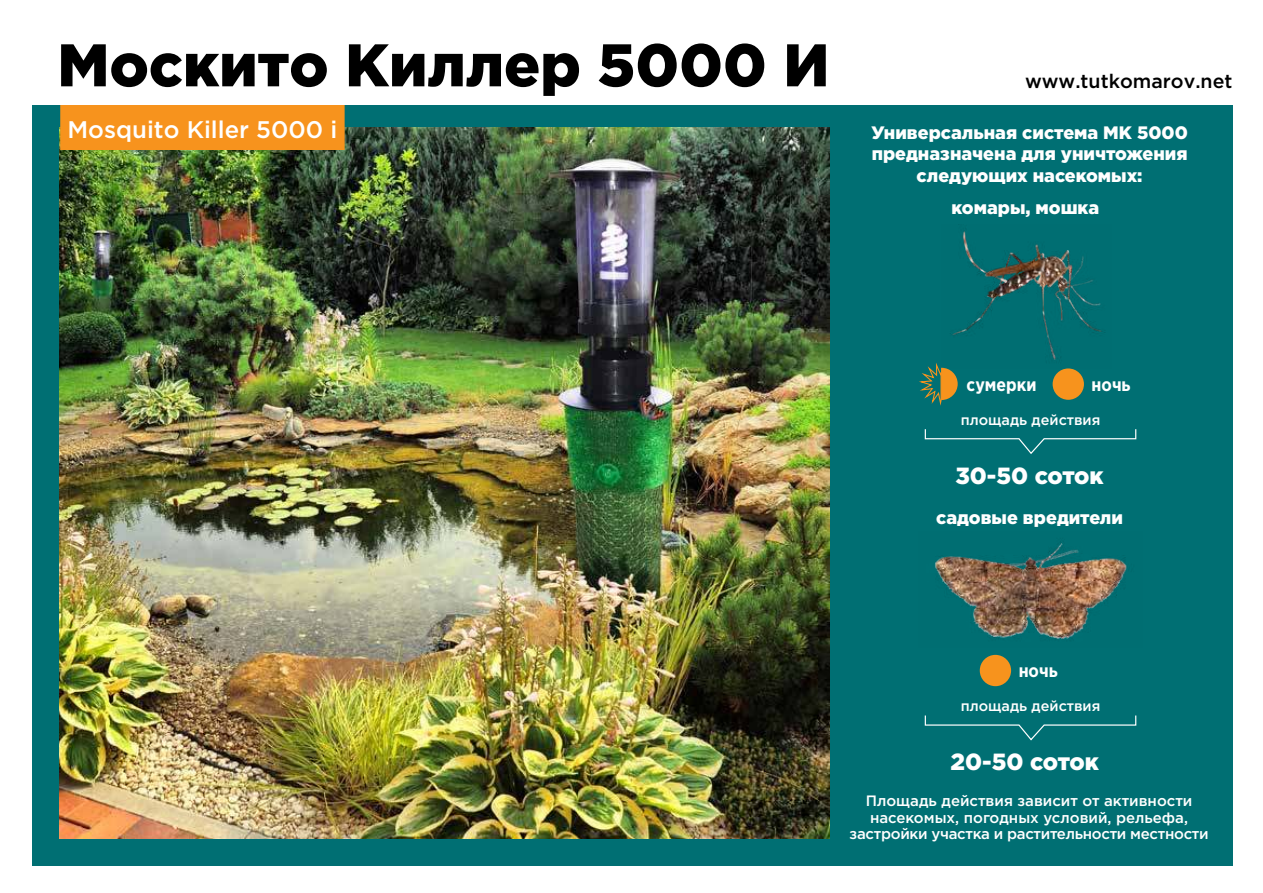
<style>
.page{position:relative;width:1263px;height:893px;background:#fff}
.page>*{position:absolute;margin:0;border:0;box-sizing:border-box;transform-origin:0 0}
.t1{font:900 60px "Gotham Pro";color:#000}
.t2{font:500 24px "Gotham Pro";color:#fff}
.t3{font:900 23.4px "Gotham Pro";letter-spacing:-.01em;color:#fff}
.t4{font:500 19.5px "Gotham Pro";color:#000}
.t5{font:900 18px/21.6px "Gotham Pro";color:#fff;text-align:center}
.t6{font:700 18px "Gotham Pro Narrow";color:#fff}
.t7{font:500 15px/16.5px "Gotham Pro";color:#fff;text-align:center}
.t8{font:500 14.4px "Gotham Pro";color:#fff}
</style>
<div class="page">
<div style="left:33px;top:105px;width:1200px;height:761px;background:#006f73"></div>
<img style="left:60px;top:128px;width:769px;height:711px">
<div style="left:60px;top:105px;width:285px;height:45px;background:#f7931d"></div>
<div style="left:980px;top:655px;width:31px;height:31px;background:#f7931d;border-radius:50%"></div>
<svg style="left:924px;top:715px;width:213px;height:26px"></svg>
<svg style="left:919px;top:363px;width:39px;height:43px"></svg>
<div style="left:1052px;top:368px;width:32px;height:32px;background:#f7931d;border-radius:50%"></div>
<svg style="left:924px;top:429px;width:213px;height:25px"></svg>
<img style="left:941px;top:231px;width:164px;height:137px">
<img style="left:935px;top:543px;width:192px;height:96px">
<h1 class="t1" style="left:57px;top:30px;width:773px">Москито Киллер 5000 И</h1>
<h2 class="t2" style="left:67px;top:116px;width:271px">Мosquito Killer 5000 i</h2>
<h3 class="t4" style="left:1025px;top:70px;width:209px">www.tutkomarov.net</h3>
<p class="t5" style="left:871px;top:121px;width:318px">Универсальная cистема МК 5000 предназначена для уничтожения следующих насекомых:</p>
<p class="t5" style="left:952px;top:196px;width:149px">комары, мошка</p>
<p class="t6" style="left:966px;top:374px;width:71px">сумерки</p>
<p class="t6" style="left:1091px;top:374px;width:40px">ночь</p>
<p class="t8" style="left:961px;top:412px;width:141px">площадь действия</p>
<h3 class="t3" style="left:955px;top:462px;width:150px">30-50 соток</h3>
<p class="t5" style="left:936px;top:507px;width:188px">садовые вредители</p>
<p class="t6" style="left:1019px;top:660px;width:40px">ночь</p>
<p class="t8" style="left:961px;top:698px;width:141px">площадь действия</p>
<h3 class="t3" style="left:950px;top:748px;width:150px">20-50 соток</h3>
<p class="t7" style="left:850px;top:792px;width:360px">Площадь действия зависит от активности насекомых, погодных условий, рельефа, застройки участка и растительности местности</p>
</div>
